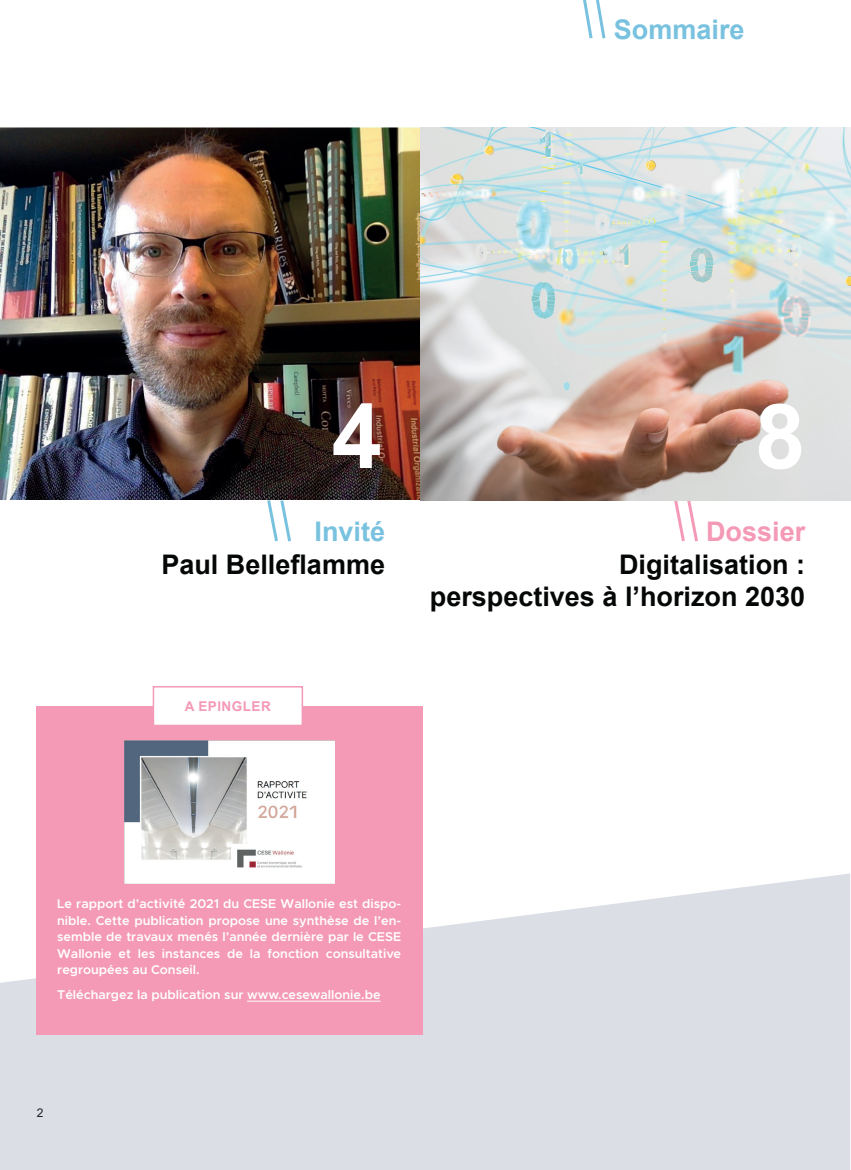
<style>
.page{position:relative;width:851px;height:1170px;background:#fff}
.page>*{position:absolute;margin:0;border:0;box-sizing:border-box;transform-origin:0 0}
.t1{font:700 90px "Arial";color:#fff}
.t2{font:700 27px/32.4px "Arial";color:#050707;text-align:right}
.t3{font:700 27px "Arial";color:#78c2df}
.t4{font:700 27px "Arial";color:#f499b6}
.t5{font:700 13.5px "Arial";letter-spacing:.035em;color:#f499b6}
.t6{font:600 12.75px/16.5px "Metropolis";color:#fff;text-align:justify}
.t7{font:12px "Arial";color:#231f20}
</style>
<div class="page">
<svg style="left:0;top:873px;width:850px;height:296px;fill:#dbdfe5"></svg>
<svg style="left:583px;top:0;width:23px;height:39px"></svg>
<svg style="left:267px;top:500px;width:24px;height:42px"></svg>
<svg style="left:672px;top:500px;width:28px;height:42px"></svg>
<div style="left:36px;top:706px;width:386px;height:328px;background:#f499b6"></div>
<hr style="left:247px;top:1000px;width:133px;height:1px;background:#fff">
<div style="left:153px;top:686px;width:149px;height:39px;background:#fff"></div>
<div style="left:153px;top:686px;width:150px;height:40px;border:2px solid #f499b6"></div>
<img style="left:124px;top:740px;width:210px;height:143px">
<img style="left:419px;top:128px;width:431px;height:372px">
<img style="left:0;top:128px;width:419px;height:372px">
<h2 class="t3" style="left:614px;top:10px;width:132px">Sommaire</h2>
<h1 class="t1" style="left:332px;top:373px;width:52px">4</h1>
<h1 class="t1" style="left:755px;top:373px;width:52px">8</h1>
<h2 class="t3" style="left:314px;top:512px;width:72px">Invité</h2>
<h2 class="t2" style="left:161px;top:548px;width:225px">Paul Belleflamme</h2>
<p class="t5" style="left:185px;top:696px;width:87px">A EPINGLER</p>
<h2 class="t4" style="left:706px;top:512px;width:101px">Dossier</h2>
<h2 class="t2" style="left:430px;top:548px;width:377px">Digitalisation :<br>perspectives à l’horizon 2030</h2>
<p class="t6" style="left:57px;top:895px;width:345px">Le rapport d’activité 2021 du CESE Wallonie est dispo&shy;nible. Cette publication propose une synthèse de l’en&shy;semble de travaux menés l’année dernière par le CESE Wallonie et les instances de la fonction consultative regroupées au Conseil.</p>
<p class="t6" style="left:57px;top:986px;width:325px">Téléchargez la publication sur www.cesewallonie.be</p>
<p class="t7" style="left:37px;top:1104px;width:8px">2</p>
</div>
